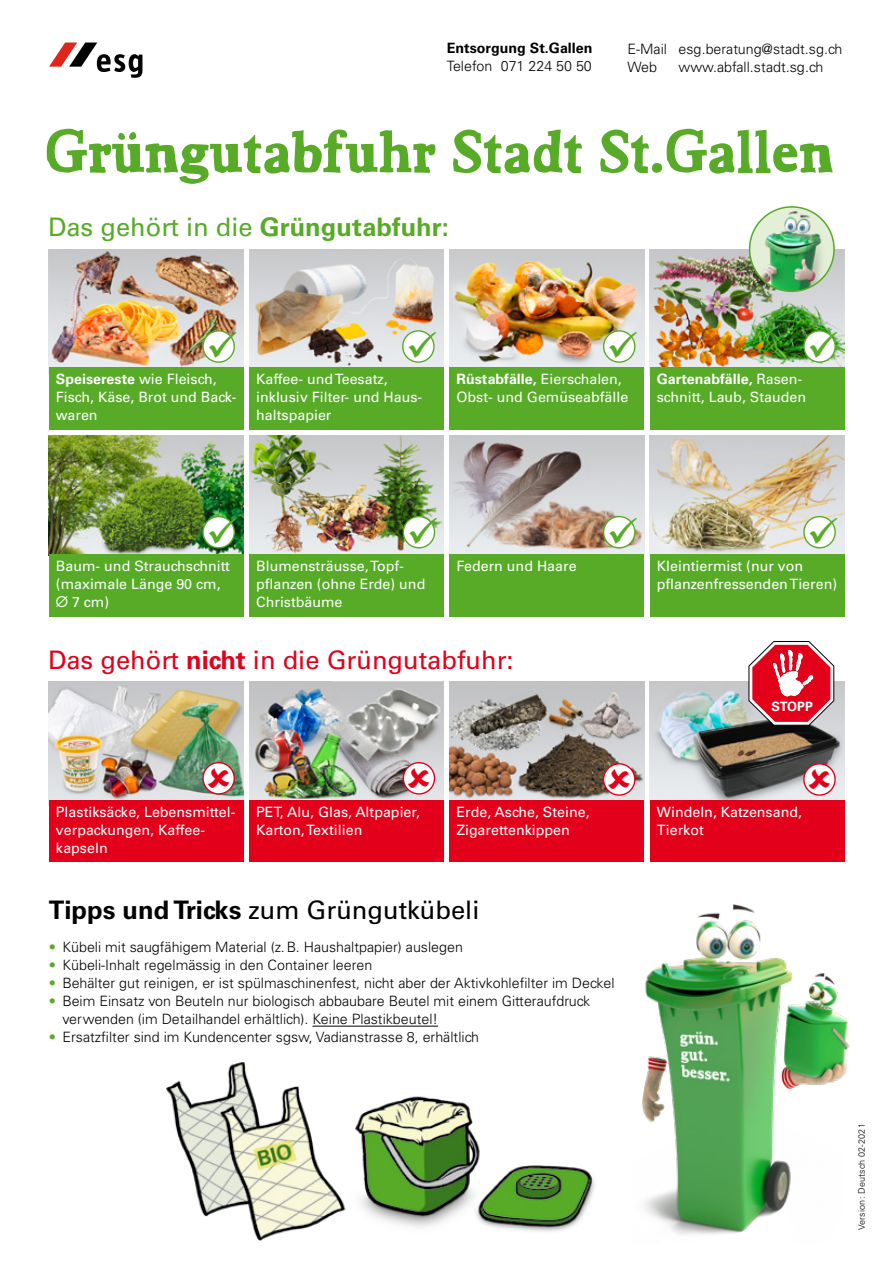
<style>
.page{position:relative;width:893px;height:1263px;background:#fff}
.page>*{position:absolute;margin:0;border:0;box-sizing:border-box;transform-origin:0 0}
.t1{font:58.5px "Bountiful";color:#57ab27}
.t2{font:25.5px "Univers";color:#e2001a}
.t3{font:25.5px "Univers";color:#000}
.t4{font:25.5px "Univers";color:#57ab27}
.t5{font:14.25px/18px "Univers";color:#fff}
.t6{font:300 14.25px/18px "Univers";color:#000}
.t7{font:700 14.25px "Univers";color:#000}
.t8{font:700 12.9px "Univers";letter-spacing:-.01em;color:#fff}
.t9{font:300 9px "Univers";letter-spacing:.02em;color:#000}
.s1{font-weight:700}
.s2{font-family:"Futura Std"}
.s3{color:#57ab27}
</style>
<div class="page">
<img style="left:49px;top:249px;width:195px;height:118px">
<img style="left:449px;top:249px;width:195px;height:118px">
<img style="left:449px;top:682px;width:195px;height:119px">
<img style="left:650px;top:682px;width:194px;height:119px">
<img style="left:249px;top:249px;width:195px;height:118px">
<img style="left:249px;top:682px;width:195px;height:118px">
<img style="left:249px;top:435px;width:195px;height:119px">
<img style="left:449px;top:435px;width:195px;height:119px">
<img style="left:650px;top:249px;width:194px;height:118px">
<img style="left:49px;top:682px;width:195px;height:118px">
<img style="left:650px;top:435px;width:194px;height:119px">
<div style="left:49px;top:367px;width:195px;height:62px;background:#57ab27"></div>
<div style="left:249px;top:554px;width:195px;height:62px;background:#57ab27"></div>
<div style="left:449px;top:367px;width:195px;height:62px;background:#57ab27"></div>
<div style="left:449px;top:554px;width:195px;height:62px;background:#57ab27"></div>
<div style="left:650px;top:367px;width:194px;height:62px;background:#57ab27"></div>
<div style="left:49px;top:800px;width:195px;height:62px;background:#e2001a"></div>
<div style="left:650px;top:554px;width:194px;height:62px;background:#57ab27"></div>
<div style="left:449px;top:801px;width:195px;height:61px;background:#e2001a"></div>
<div style="left:249px;top:800px;width:195px;height:62px;background:#e2001a"></div>
<div style="left:650px;top:801px;width:194px;height:61px;background:#e2001a"></div>
<svg style="left:203px;top:331px;width:31px;height:31px"></svg>
<div style="left:202px;top:330px;width:33px;height:33px;border:1px solid #57ab27;border-radius:50%"></div>
<svg style="left:403px;top:517px;width:32px;height:31px"></svg>
<div style="left:403px;top:516px;width:32px;height:32px;border:1px solid #57ab27;border-radius:50%"></div>
<svg style="left:604px;top:331px;width:31px;height:31px"></svg>
<div style="left:603px;top:330px;width:32px;height:33px;border:1px solid #57ab27;border-radius:50%"></div>
<svg style="left:604px;top:517px;width:31px;height:31px"></svg>
<div style="left:603px;top:516px;width:32px;height:32px;border:1px solid #57ab27;border-radius:50%"></div>
<svg style="left:804px;top:331px;width:31px;height:31px"></svg>
<div style="left:803px;top:330px;width:33px;height:33px;border:1px solid #57ab27;border-radius:50%"></div>
<svg style="left:804px;top:517px;width:31px;height:31px"></svg>
<div style="left:803px;top:516px;width:33px;height:32px;border:1px solid #57ab27;border-radius:50%"></div>
<svg style="left:203px;top:763px;width:31px;height:31px"></svg>
<div style="left:202px;top:762px;width:33px;height:32px;border:1px solid #e2001a;border-radius:50%"></div>
<svg style="left:604px;top:764px;width:31px;height:31px"></svg>
<div style="left:603px;top:763px;width:32px;height:33px;border:1px solid #e2001a;border-radius:50%"></div>
<svg style="left:403px;top:763px;width:32px;height:31px"></svg>
<div style="left:403px;top:762px;width:32px;height:32px;border:1px solid #e2001a;border-radius:50%"></div>
<svg style="left:804px;top:764px;width:31px;height:31px"></svg>
<div style="left:803px;top:763px;width:33px;height:33px;border:1px solid #e2001a;border-radius:50%"></div>
<img style="left:754px;top:210px;width:78px;height:81px">
<div style="left:749px;top:206px;width:86px;height:86px;border:2px solid #57ab27;border-radius:50%"></div>
<svg style="left:749px;top:641px;width:85px;height:84px"></svg>
<div style="left:249px;top:367px;width:195px;height:62px;background:#57ab27"></div>
<svg style="left:403px;top:331px;width:31px;height:31px"></svg>
<div style="left:402px;top:330px;width:33px;height:33px;border:1px solid #57ab27;border-radius:50%"></div>
<img style="left:49px;top:435px;width:195px;height:119px">
<div style="left:49px;top:554px;width:195px;height:62px;background:#57ab27"></div>
<svg style="left:203px;top:517px;width:31px;height:31px"></svg>
<div style="left:202px;top:516px;width:33px;height:32px;border:1px solid #57ab27;border-radius:50%"></div>
<hr style="left:312px;top:1026px;width:126px;height:1px;background:#000">
<img style="left:642px;top:905px;width:208px;height:330px">
<img style="left:166px;top:1062px;width:429px;height:178px">
<svg style="left:49px;top:43px;width:93px;height:35px"></svg>
<svg style="left:208px;top:767px;width:21px;height:21px"></svg>
<svg style="left:408px;top:767px;width:21px;height:21px"></svg>
<svg style="left:608px;top:769px;width:22px;height:20px"></svg>
<svg style="left:809px;top:769px;width:21px;height:20px"></svg>
<svg style="left:209px;top:331px;width:28px;height:27px"></svg>
<svg style="left:409px;top:517px;width:28px;height:26px"></svg>
<svg style="left:610px;top:331px;width:27px;height:27px"></svg>
<svg style="left:610px;top:517px;width:27px;height:26px"></svg>
<svg style="left:810px;top:331px;width:27px;height:27px"></svg>
<svg style="left:810px;top:517px;width:27px;height:26px"></svg>
<svg style="left:409px;top:331px;width:27px;height:27px"></svg>
<svg style="left:209px;top:517px;width:28px;height:26px"></svg>
<p class="t7" style="left:447px;top:40px;width:147px">Entsorgung St.Gallen</p>
<p class="t6" style="left:447px;top:57px;width:147px">Telefon 071 224 50 50</p>
<p class="t6" style="left:627px;top:40px;width:217px">E-Mail esg.beratung@stadt.sg.ch<br>Web</p>
<p class="t6" style="left:678px;top:58px;width:146px">www.abfall.stadt.sg.ch</p>
<h1 class="t1" style="left:45px;top:117px;width:790px">Grüngutabfuhr Stadt St.Gallen</h1>
<h2 class="t4" style="left:48px;top:212px;width:402px">Das gehört in die <span class="s1">Grüngutabfuhr:</span></h2>
<p class="t5" style="left:56px;top:370px;width:182px"><span class="s1">Speisereste</span> wie Fleisch,<br>Fisch, Käse, Brot und Back&shy;waren</p>
<p class="t5" style="left:256px;top:370px;width:167px">Kaffee- und Teesatz, inklusiv Filter- und Haus&shy;haltspapier</p>
<p class="t5" style="left:456px;top:370px;width:173px"><span class="s1">Rüstabfälle,</span> Eierschalen,<br>Obst- und Gemüseabfälle</p>
<p class="t5" style="left:657px;top:370px;width:151px"><span class="s1">Gartenabfälle,</span> Rasen&shy;schnitt, Laub, Stauden</p>
<p class="t5" style="left:56px;top:557px;width:175px">Baum- und Strauchschnitt (maximale Länge 90 cm,<br><span class="s2">Ø</span> 7 cm)</p>
<p class="t5" style="left:256px;top:557px;width:171px">Blumensträusse, Topf&shy;pflanzen (ohne Erde) und<br>Christbäume</p>
<p class="t5" style="left:456px;top:557px;width:122px">Federn und Haare</p>
<p class="t5" style="left:657px;top:557px;width:182px">Kleintiermist (nur von pflanzenfressenden Tieren)</p>
<h2 class="t2" style="left:48px;top:645px;width:467px">Das gehört <span class="s1">nicht</span> in die Grüngutabfuhr:</h2>
<p class="t8" style="left:772px;top:699px;width:43px">STOPP</p>
<p class="t5" style="left:56px;top:803px;width:181px">Plastiksäcke, Lebensmittel&shy;verpackungen, Kaffee&shy;kapseln</p>
<p class="t5" style="left:256px;top:803px;width:166px">PET, Alu, Glas, Altpapier,<br>Karton, Textilien</p>
<p class="t5" style="left:657px;top:803px;width:147px">Windeln, Katzensand,<br>Tierkot</p>
<p class="t5" style="left:456px;top:803px;width:135px">Erde, Asche, Steine,<br>Zigarettenkippen</p>
<h2 class="t3" style="left:49px;top:895px;width:432px"><span class="s1">Tipps und Tricks</span> zum Grüngutkübeli</h2>
<p class="t6" style="left:49px;top:938px;width:415px"><span class="s3">•</span> Kübeli mit saugfähigem Material (z.B. Haushaltpapier) auslegen</p>
<p class="t6" style="left:49px;top:956px;width:325px"><span class="s3">•</span> Kübeli-Inhalt regelmässig in den Container leeren</p>
<p class="t6" style="left:49px;top:974px;width:567px"><span class="s3">•</span> Behälter gut reinigen, er ist spülmaschinenfest, nicht aber der Aktivkohlefilter im Deckel</p>
<p class="t6" style="left:62px;top:992px;width:529px;text-indent:-13px"><span class="s3">•</span> Beim Einsatz von Beuteln nur biologisch abbaubare Beutel mit einem Gitteraufdruck verwenden (im Detailhandel erhältlich). Keine Plastikbeutel!</p>
<p class="t6" style="left:49px;top:1028px;width:432px"><span class="s3">•</span> Ersatzfilter sind im Kundencenter sgsw, Vadianstrasse 8, erhältlich</p>
<p class="t9" style="left:856px;top:1230px;width:108px;rotate:-90deg">Version: Deutsch 02-2021</p>
</div>
